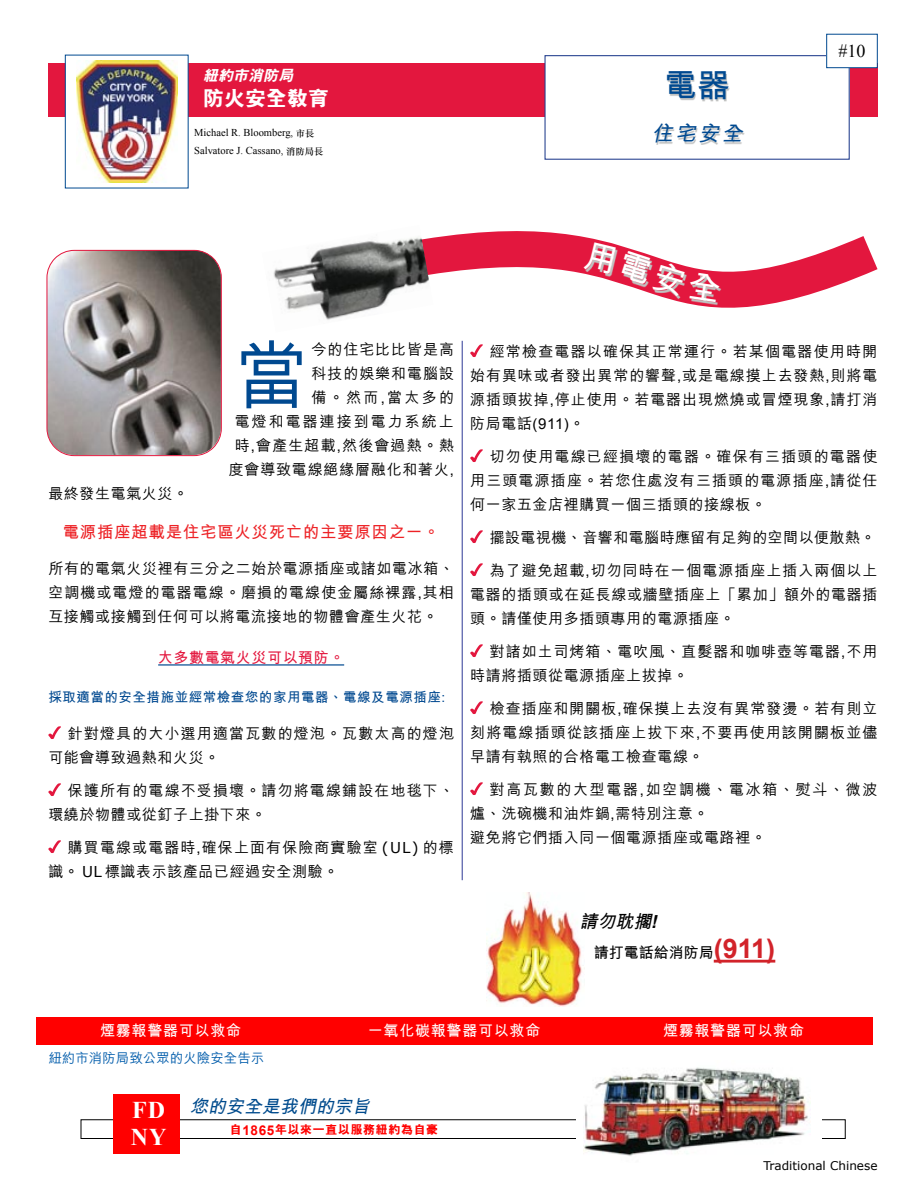
<style>
.page{position:relative;width:918px;height:1188px;background:#fff}
.page>*{position:absolute;margin:0;border:0;box-sizing:border-box;transform-origin:0 0}
.t1{font:500 73.8px "M Hei";color:#004990}
.t2{font:700 33px "M Hei";color:#004990}
.t3{font:700 24px "Times New Roman";color:#fff}
.t4{font:800 21px "M Hei";color:#fff}
.t5{font:italic 700 21px "M Hei";color:#004990}
.t6{font:italic 700 18px "M Hei";color:#004b8d}
.t7{font:italic 700 18px "M Hei";color:#000}
.t8{font:18px "Times New Roman";color:#000}
.t9{font:700 16.5px "M Hei";letter-spacing:.04em;color:#ed2226}
.t10{font:500 15px/24px "M Hei";letter-spacing:.06em;color:#000;text-align:justify}
.t11{font:500 15px/24px "M Hei";letter-spacing:.04em;color:#000}
.t12{font:700 15px "M Hei";letter-spacing:.05em;color:#fff}
.t13{font:500 15px "M Hei";letter-spacing:.03em;color:#000}
.t14{font:700 15px "M Hei";color:#000}
.t15{font:700 15px "M Hei";letter-spacing:.04em;color:#e3173e}
.t16{font:italic 800 15px "M Hei";color:#fff}
.t17{font:700 13.5px "M Hei";letter-spacing:.04em;color:#004990}
.t18{font:500 13.5px "M Hei";color:#005cab}
.t19{font:800 12px "M Hei";letter-spacing:.05em;color:#f00}
.t20{font:12px "Verdana";color:#000}
.t21{font:10.5px/18px "Times New Roman";color:#000}
.s1{font-family:"M Sung";font-weight:500;font-size:9.3px}
.s2{font-family:"Verdana";font-weight:400}
.s3{font-family:"Arial";font-weight:400}
.s4{font-family:"Arial"}
.s5{font-family:"Arial";font-size:27px;color:#d2232a}
.s6{font-family:"Times New Roman";font-style:normal;font-size:24px;color:#fff}
.s7{font-family:"Arial";font-weight:700;font-size:13.5px}
</style>
<div class="page">
<div style="left:48px;top:63px;width:830px;height:53px;background:#e3173e"></div>
<div style="left:545px;top:56px;width:304px;height:103px;background:#fff"></div>
<svg style="left:655px;top:74px;width:223px;height:71px"></svg>
<div style="left:544px;top:55px;width:306px;height:105px;border:1px solid #25408f"></div>
<div style="left:65px;top:55px;width:123px;height:133px;background:#fff"></div>
<img style="left:76px;top:61px;width:101px;height:121px">
<img style="left:487px;top:893px;width:95px;height:114px">
<hr style="left:462px;top:341px;width:1px;height:539px;background:#2c3896">
<svg style="left:46px;top:250px;width:176px;height:206px"></svg>
<svg style="left:433px;top:231px;width:435px;height:44px"></svg>
<hr style="left:714px;top:960px;width:61px;height:3px;background:#d2232a">
<svg style="left:681px;top:245px;width:197px;height:63px;fill:#e3173e"></svg>
<img style="left:273px;top:237px;width:160px;height:83px">
<hr style="left:158px;top:664px;width:186px;height:2px;background:#004990">
<svg style="left:48px;top:726px;width:13px;height:13px"></svg>
<svg style="left:48px;top:783px;width:13px;height:13px"></svg>
<svg style="left:48px;top:840px;width:13px;height:13px"></svg>
<svg style="left:470px;top:344px;width:13px;height:13px"></svg>
<svg style="left:470px;top:449px;width:13px;height:13px"></svg>
<svg style="left:470px;top:530px;width:13px;height:13px"></svg>
<svg style="left:470px;top:563px;width:13px;height:13px"></svg>
<svg style="left:470px;top:644px;width:13px;height:13px"></svg>
<svg style="left:470px;top:701px;width:13px;height:13px"></svg>
<svg style="left:470px;top:782px;width:13px;height:13px"></svg>
<div style="left:827px;top:34px;width:50px;height:34px;background:#fff"></div>
<div style="left:826px;top:34px;width:52px;height:34px;border:1px solid #004990"></div>
<div style="left:81px;top:1119px;width:765px;height:20px;border:1px solid #000"></div>
<div style="left:36px;top:1017px;width:837px;height:28px;background:#f00"></div>
<div style="left:114px;top:1094px;width:66px;height:59px;background:#f00"></div>
<div style="left:576px;top:1061px;width:245px;height:101px;background:#fff"></div>
<img style="left:584px;top:1067px;width:227px;height:89px">
<svg style="left:583px;top:241px;width:138px;height:61px"></svg>
<p class="t16" style="left:203px;top:68px;width:95px">紐約市消防局</p>
<h3 class="t4" style="left:203px;top:88px;width:127px">防火安全教育</h3>
<p class="t21" style="left:194px;top:124px;width:131px">Michael R. Bloomberg﹐ <span class="s1">市長<br></span>Salvatore J. Cassano, <span class="s1">消防局長</span></p>
<h2 class="t2" style="left:664px;top:69px;width:67px">電器</h2>
<h3 class="t5" style="left:652px;top:123px;width:97px">住宅安全</h3>
<p class="t8" style="left:838px;top:39px;width:28px">#10</p>
<h1 class="t1" style="left:235px;top:337px;width:75px">當</h1>
<p class="t10" style="left:229px;top:338px;width:227px;text-align:right">今的住宅比比皆是高<br>科技的娛樂和電腦設<br>備。然而﹐當太多的<br>電燈和電器連接到電力系統上時﹐會產生超載﹐然後會過熱。熱度會導致電線絕緣層融化和著火﹐</p>
<p class="t11" style="left:48px;top:482px;width:141px">最終發生電氣火災。</p>
<p class="t9" style="left:63px;top:524px;width:378px">電源插座超載是住宅區火災死亡的主要原因之一。</p>
<p class="t10" style="left:48px;top:557px;width:407px">所有的電氣火災裡有三分之二始於電源插座或諸如電冰箱﹑空調機或電燈的電器電線。磨損的電線使金屬絲裸露﹐其相互接觸或接觸到任何可以將電流接地的物體會產生火花。</p>
<p class="t15" style="left:158px;top:649px;width:188px">大多數電氣火災可以預防。</p>
<p class="t17" style="left:48px;top:690px;width:398px">採取適當的安全措施並經常檢查您的家用電器﹑電線及電源插座﹕</p>
<p class="t10" style="left:48px;top:722px;width:407px;text-indent:20px">針對燈具的大小選用適當瓦數的燈泡。瓦數太高的燈泡可能會導致過熱和火災。</p>
<p class="t10" style="left:48px;top:779px;width:407px;text-indent:20px">保護所有的電線不受損壞。請勿將電線鋪設在地毯下﹑環繞於物體或從釘子上掛下來。</p>
<p class="t10" style="left:48px;top:836px;width:407px;text-indent:19px">購買電線或電器時﹐確保上面有保險商實驗室 <span class="s2">(UL)</span> 的標識。 <span class="s2">UL</span> 標識表示該產品已經過安全測驗。</p>
<p class="t10" style="left:470px;top:340px;width:409px;text-indent:20px">經常檢查電器以確保其正常運行。若某個電器使用時開始有異味或者發出異常的響聲﹐或是電線摸上去發熱﹐則將電源插頭拔掉﹐停止使用。若電器出現燃燒或冒煙現象﹐請打消防局電話<span class="s3">(911)</span>。</p>
<p class="t10" style="left:470px;top:445px;width:409px;text-indent:19px">切勿使用電線已經損壞的電器。確保有三插頭的電器使用三頭電源插座。若您住處沒有三插頭的電源插座﹐請從任何一家五金店裡購買一個三插頭的接線板。</p>
<p class="t13" style="left:490px;top:530px;width:387px">擺設電視機﹑音響和電腦時應留有足夠的空間以便散熱。</p>
<p class="t10" style="left:470px;top:559px;width:409px;text-indent:19px">為了避免超載﹐切勿同時在一個電源插座上插入兩個以上電器的插頭或在延長線或牆壁插座上「累加」額外的電器插頭。請僅使用多插頭專用的電源插座。</p>
<p class="t10" style="left:470px;top:640px;width:409px;text-indent:19px">對諸如土司烤箱﹑電吹風﹑直髮器和咖啡壺等電器﹐不用時請將插頭從電源插座上拔掉。</p>
<p class="t10" style="left:470px;top:697px;width:409px;text-indent:19px">檢查插座和開關板﹐確保摸上去沒有異常發燙。若有則立刻將電線插頭從該插座上拔下來﹐不要再使用該開關板並儘早請有執照的合格電工檢查電線。</p>
<p class="t11" style="left:470px;top:778px;width:409px;text-indent:19px">對高瓦數的大型電器﹐如空調機﹑電冰箱﹑熨斗﹑微波爐﹑洗碗機和油炸鍋﹐需特別注意。<br>避免將它們插入同一個電源插座或電路裡。</p>
<p class="t7" style="left:580px;top:912px;width:79px">請勿耽擱<span class="s4">﹗</span></p>
<p class="t14" style="left:594px;top:945px;width:183px">請打電話給消防局<span class="s5">(911)</span></p>
<p class="t12" style="left:100px;top:1023px;width:142px">煙霧報警器可以救命</p>
<p class="t12" style="left:368px;top:1023px;width:174px">一氧化碳報警器可以救命</p>
<p class="t12" style="left:663px;top:1023px;width:142px">煙霧報警器可以救命</p>
<p class="t18" style="left:48px;top:1051px;width:217px">紐約市消防局致公眾的火險安全告示</p>
<p class="t6" style="left:132px;top:1098px;width:243px"><span class="s6">F D</span> 您的安全是我們的宗旨</p>
<h3 class="t3" style="left:131px;top:1120px;width:37px">NY</h3>
<p class="t20" style="left:763px;top:1158px;width:116px">Traditional Chinese</p>
<p class="t19" style="left:230px;top:1124px;width:210px">自<span class="s7">1865</span>年以來一直以服務紐約為自豪</p>
</div>
